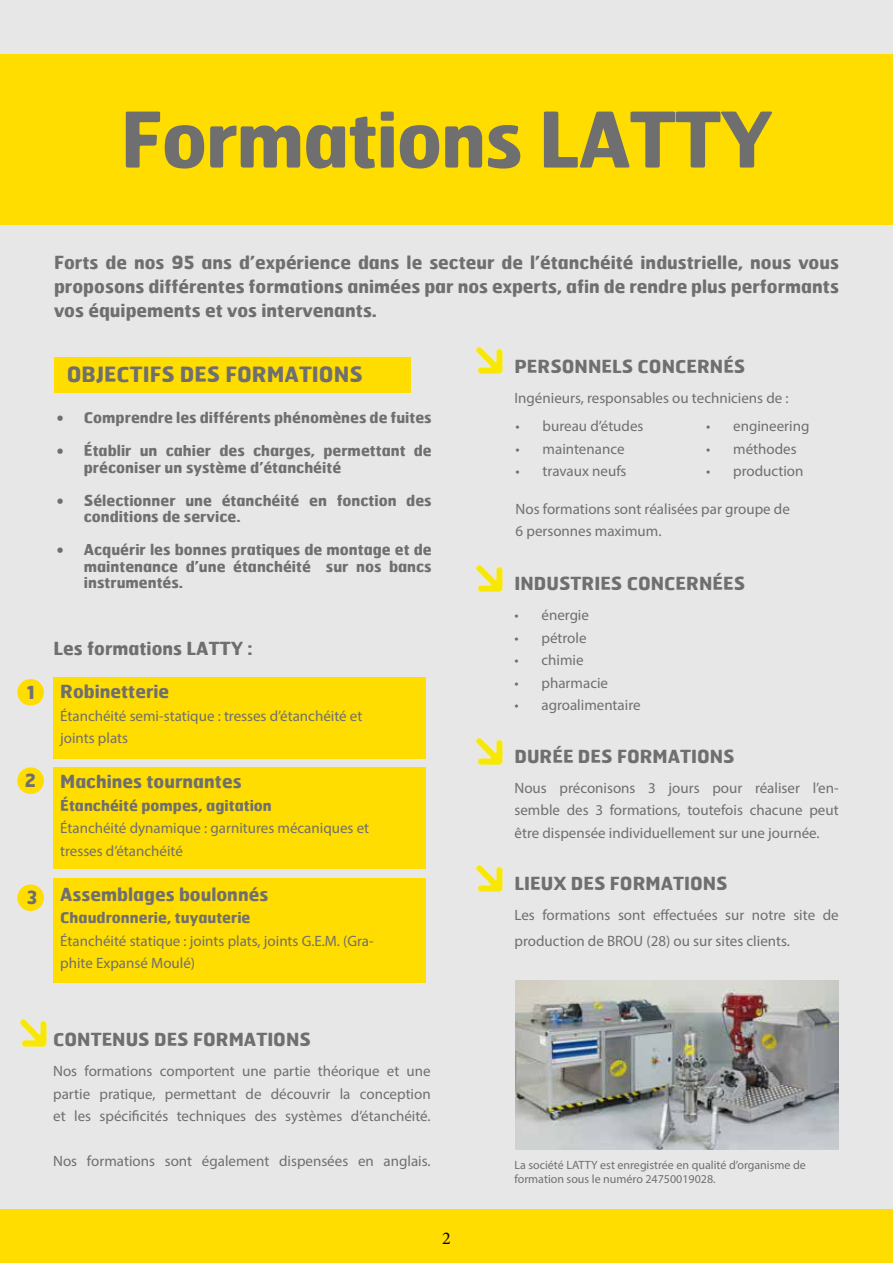
<style>
.page{position:relative;width:893px;height:1263px;background:#fff}
.page>*{position:absolute;margin:0;border:0;box-sizing:border-box;transform-origin:0 0}
.t1{font:700 76.5px "Hermes";letter-spacing:-.02em;color:#706f6f}
.t2{font:700 21px "Hermes";color:#706f6f}
.t3{font:700 18px/24px "Hermes";color:#706f6f;text-align:justify}
.t4{font:18px "Minion Pro";color:#000}
.t5{font:15px/22.5px "Myriad Pro";color:#706f6f}
.t6{font:700 15px/16.5px "Hermes";color:#706f6f}
.t7{font:12px/14.4px "Myriad Pro";color:#706f6f}
</style>
<div class="page">
<div style="left:0;top:0;width:893px;height:1235px;background:#e7e7e7"></div>
<div style="left:0;top:1210px;width:893px;height:53px;background:#fd0"></div>
<div style="left:0;top:54px;width:893px;height:170px;background:#fd0"></div>
<img style="left:476px;top:347px;width:27px;height:27px">
<img style="left:476px;top:565px;width:27px;height:26px">
<img style="left:20px;top:1019px;width:27px;height:27px">
<img style="left:476px;top:738px;width:27px;height:26px">
<div style="left:54px;top:357px;width:357px;height:36px;background:#fd0"></div>
<div style="left:17px;top:679px;width:27px;height:27px;background:#fd0;border-radius:50%"></div>
<div style="left:17px;top:767px;width:27px;height:27px;background:#fd0;border-radius:50%"></div>
<div style="left:17px;top:884px;width:27px;height:27px;background:#fd0;border-radius:50%"></div>
<div style="left:54px;top:767px;width:372px;height:102px;background:#fd0"></div>
<div style="left:54px;top:677px;width:372px;height:81px;background:#fd0"></div>
<div style="left:54px;top:878px;width:372px;height:105px;background:#fd0"></div>
<img style="left:476px;top:865px;width:27px;height:27px">
<img style="left:515px;top:980px;width:324px;height:170px">
<h1 class="t1" style="left:120px;top:90px;width:654px">Formations LATTY</h1>
<p class="t3" style="left:27px;top:679px;width:10px">1</p>
<p class="t3" style="left:25px;top:768px;width:13px">2</p>
<p class="t3" style="left:27px;top:885px;width:12px">3</p>
<p class="t3" style="left:54px;top:250px;width:786px">Forts de nos 95 ans d’expérience dans le secteur de l’étanchéité industrielle, nous vous proposons différentes formations animées par nos experts, afin de rendre plus performants vos équipements et vos intervenants.</p>
<h2 class="t2" style="left:67px;top:360px;width:76px">objectifs</h2>
<h2 class="t2" style="left:180px;top:360px;width:14px">des</h2>
<h2 class="t2" style="left:225px;top:360px;width:15px">formations</h2>
<p class="t6" style="left:57px;top:409px;width:376px">• Comprendre les différents phénomènes de fuites</p>
<p class="t6" style="left:84px;top:442px;width:349px;text-indent:-27px">• Établir un cahier des charges, permettant de préconiser un système d’étanchéité</p>
<p class="t6" style="left:84px;top:492px;width:349px;text-indent:-27px">• Sélectionner une étanchéité en fonction des conditions de service.</p>
<p class="t6" style="left:84px;top:541px;width:349px;text-align:justify;text-indent:-27px">• Acquérir les bonnes pratiques de montage et de maintenance d’une étanchéité sur nos bancs instrumentés.</p>
<p class="t3" style="left:54px;top:636px;width:201px">Les formations LATTY :</p>
<p class="t3" style="left:60px;top:679px;width:111px">Robinetterie</p>
<p class="t5" style="left:60px;top:704px;width:304px">Étanchéité semi-statique : tresses d’étanchéité et joints plats</p>
<p class="t3" style="left:60px;top:769px;width:183px">Machines tournantes</p>
<p class="t6" style="left:60px;top:796px;width:213px">Étanchéité pompes, agitation</p>
<p class="t5" style="left:60px;top:817px;width:310px">Étanchéité dynamique : garnitures mécaniques et tresses d’étanchéité</p>
<p class="t3" style="left:60px;top:881px;width:210px">Assemblages boulonnés</p>
<p class="t6" style="left:60px;top:909px;width:192px">Chaudronnerie, tuyauterie</p>
<p class="t5" style="left:60px;top:929px;width:315px">Étanchéité statique : joints plats, joints G.E.M. (Gra&shy;phite Expansé Moulé)</p>
<p class="t3" style="left:514px;top:354px;width:26px">personne</p>
<p class="t3" style="left:612px;top:354px;width:39px">ls concern</p>
<p class="t3" style="left:723px;top:354px;width:21px">És</p>
<p class="t5" style="left:514px;top:386px;width:276px">Ingénieurs, responsables ou techniciens de :</p>
<p class="t5" style="left:516px;top:415px;width:129px">• bureau d’études</p>
<p class="t5" style="left:516px;top:437px;width:110px">• maintenance</p>
<p class="t5" style="left:516px;top:460px;width:112px">• travaux neufs</p>
<p class="t5" style="left:706px;top:415px;width:105px">• engineering</p>
<p class="t5" style="left:706px;top:437px;width:92px">• méthodes</p>
<p class="t5" style="left:706px;top:460px;width:99px">• production</p>
<p class="t5" style="left:516px;top:497px;width:276px">Nos formations sont réalisées par groupe de<br>6 personnes maximum.</p>
<p class="t3" style="left:514px;top:571px;width:13px">industr</p>
<p class="t3" style="left:594px;top:571px;width:10px">ies</p>
<p class="t3" style="left:627px;top:571px;width:13px">concern</p>
<p class="t3" style="left:712px;top:571px;width:22px">Ées</p>
<p class="t5" style="left:514px;top:604px;width:76px">• énergie</p>
<p class="t5" style="left:514px;top:626px;width:74px">• pétrole</p>
<p class="t5" style="left:514px;top:649px;width:71px">• chimie</p>
<p class="t5" style="left:514px;top:671px;width:95px">• pharmacie</p>
<p class="t5" style="left:514px;top:694px;width:128px">• agroalimentaire</p>
<p class="t3" style="left:514px;top:744px;width:76px">DURÉe des</p>
<p class="t3" style="left:617px;top:744px;width:13px">formations</p>
<p class="t5" style="left:514px;top:776px;width:326px;text-align:justify">Nous préconisons 3 jours pour réaliser l’en&shy;semble des 3 formations, toutefois chacune peut être dispensée individuellement sur une journée.</p>
<p class="t3" style="left:514px;top:871px;width:69px">lieux des</p>
<p class="t3" style="left:610px;top:871px;width:13px">formations</p>
<p class="t5" style="left:514px;top:902px;width:326px;line-height:25.5px">Les formations sont effectuées sur notre site de production de BROU (28) ou sur sites clients.</p>
<p class="t3" style="left:53px;top:1027px;width:13px">contenus</p>
<p class="t3" style="left:154px;top:1027px;width:12px">des</p>
<p class="t3" style="left:193px;top:1027px;width:13px">formations</p>
<p class="t5" style="left:53px;top:1060px;width:379px;text-align:justify">Nos formations comportent une partie théorique et une partie pratique, permettant de découvrir la conception et les spécificités techniques des systèmes d’étanchéité.</p>
<p class="t5" style="left:53px;top:1150px;width:379px">Nos formations sont également dispensées en anglais.</p>
<p class="t4" style="left:442px;top:1226px;width:10px">2</p>
<p class="t7" style="left:514px;top:1157px;width:293px">La société LATTY est enregistrée en qualité d’organisme de formation sous le numéro 24750019028.</p>
</div>
